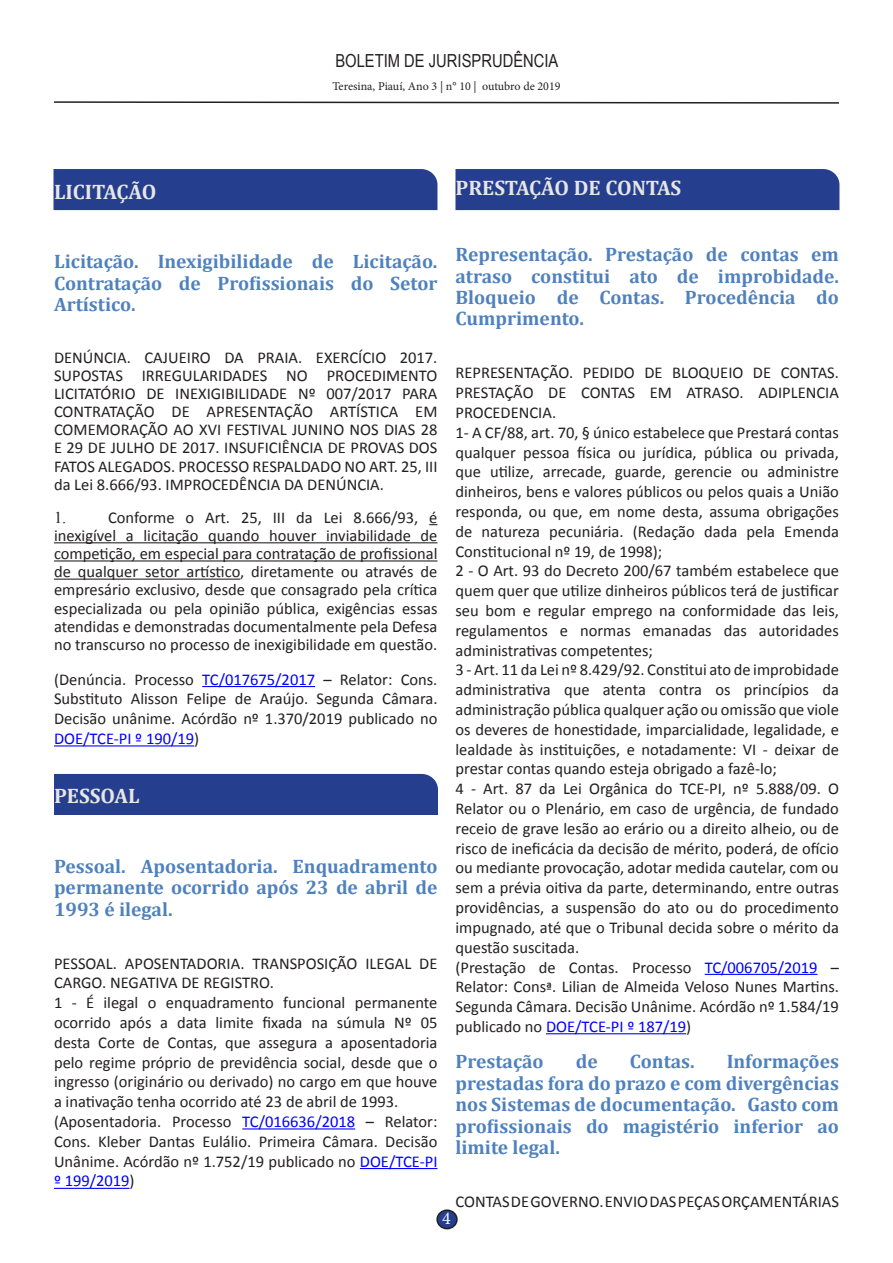
<style>
.page{position:relative;width:893px;height:1263px;background:#fff}
.page>*{position:absolute;margin:0;border:0;box-sizing:border-box;transform-origin:0 0}
.heading_1{font:700 21px "Cambria";letter-spacing:-.005em;color:#e5e5e5}
.heading_1-2{font:700 21px "Cambria";color:#e8e6e5}
.heading_2{font:700 19.5px/21.5px "Cambria";color:#4f81bd;text-align:justify}
.t1{font:18px "Arial Narrow";color:#231f20}
.t2{font:18px "Minion Pro";color:#fff}
.t3{font:16.5px/19.8px "Calibri";color:#231f20;text-align:justify}
.t4{font:16.5px "Times New Roman";color:#231f20}
.t5{font:12px "Minion Pro";letter-spacing:-.005em;color:#231f20}
.s1{color:#00f}
.s2{font-size:15px}
</style>
<div class="page">
<div style="left:437px;top:1210px;width:20px;height:18px;background:#253f8e;border-radius:50%"></div>
<div style="left:436px;top:1209px;width:22px;height:20px;border:2px solid #231f20;border-radius:50%"></div>
<svg style="left:54px;top:101px;width:785px;height:3px"></svg>
<div style="left:54px;top:169px;width:383px;height:41px;background:#253f8e"></div>
<div style="left:455px;top:169px;width:384px;height:41px;background:#253f8e"></div>
<div style="left:54px;top:774px;width:384px;height:41px;background:#253f8e"></div>
<hr style="left:54px;top:542px;width:383px;height:1px;background:#231f20">
<hr style="left:54px;top:560px;width:383px;height:1px;background:#231f20">
<hr style="left:54px;top:579px;width:186px;height:1px;background:#231f20">
<hr style="left:202px;top:686px;width:113px;height:1px;background:#00f">
<hr style="left:54px;top:745px;width:140px;height:1px;background:#00f">
<hr style="left:242px;top:1128px;width:113px;height:1px;background:#00f">
<hr style="left:360px;top:1168px;width:77px;height:1px;background:#00f">
<hr style="left:54px;top:1188px;width:76px;height:1px;background:#00f">
<hr style="left:705px;top:974px;width:113px;height:1px;background:#00f">
<hr style="left:546px;top:1033px;width:140px;height:1px;background:#00f">
<p class="heading_1-2" style="left:54px;top:177px;width:104px">LICITAÇÃO</p>
<p class="t1" style="left:335px;top:48px;width:225px">BOLETIM DE JURISPRUDÊNCIA</p>
<p class="t5" style="left:332px;top:78px;width:230px">Teresina, Piauí, Ano 3 | n° 10 | outubro de 2019</p>
<p class="heading_1" style="left:455px;top:173px;width:227px">PRESTAÇÃO DE CONTAS</p>
<p class="heading_2" style="left:54px;top:250px;width:385px">Licitação. Inexigibilidade de Licitação.<br>Contratação de Profissionais do Setor Artístico.</p>
<p class="t3" style="left:54px;top:348px;width:385px;line-height:18.1px">DENÚNCIA. CAJUEIRO DA PRAIA. EXERCÍCIO 2017.<br>SUPOSTAS IRREGULARIDADES NO PROCEDIMENTO LICITATÓRIO DE INEXIGIBILIDADE Nº 007/2017 PARA CONTRATAÇÃO DE APRESENTAÇÃO ARTÍSTICA EM COMEMORAÇÃO AO XVI FESTIVAL JUNINO NOS DIAS 28<br>E 29 DE JULHO DE 2017. INSUFICIÊNCIA DE PROVAS DOS FATOS ALEGADOS. PROCESSO RESPALDADO NO ART. 25, III da Lei 8.666/93. IMPROCEDÊNCIA DA DENÚNCIA.</p>
<p class="t4" style="left:54px;top:506px;width:14px">1.</p>
<p class="t3" style="left:54px;top:508px;width:385px;line-height:18.1px;text-indent:54px">Conforme o Art. 25, III da Lei 8.666/93, é inexigível a licitação quando houver inviabilidade de competição, em especial para contratação de profissional de qualquer setor artístico, diretamente ou através de empresário exclusivo, desde que consagrado pela crítica especializada ou pela opinião pública, exigências essas atendidas e demonstradas documentalmente pela Defesa no transcurso no processo de inexigibilidade em questão.</p>
<p class="t3" style="left:54px;top:669px;width:385px">(Denúncia. Processo <span class="s1">TC/017675/2017</span> – Relator: Cons.<br>Substituto Alisson Felipe de Araújo. Segunda Câmara.<br>Decisão unânime. Acórdão nº 1.370/2019 publicado no <span class="s1">DOE/TCE-PI º 190/19</span>)</p>
<p class="heading_1-2" style="left:54px;top:781px;width:87px">PESSOAL</p>
<p class="heading_2" style="left:54px;top:855px;width:385px">Pessoal. Aposentadoria. Enquadramento permanente ocorrido após 23 de abril de 1993 é ilegal.</p>
<p class="t3" style="left:54px;top:953px;width:385px">PESSOAL. APOSENTADORIA. TRANSPOSIÇÃO ILEGAL DE<br>CARGO. NEGATIVA DE REGISTRO.</p>
<p class="t3" style="left:54px;top:993px;width:385px">1 - É ilegal o enquadramento funcional permanente ocorrido após a data limite fixada na súmula Nº 05 desta Corte de Contas, que assegura a aposentadoria pelo regime próprio de previdência social, desde que o ingresso (originário ou derivado) no cargo em que houve a inativação tenha ocorrido até 23 de abril de 1993.</p>
<p class="t3" style="left:54px;top:1112px;width:385px">(Aposentadoria. Processo <span class="s1">TC/016636/2018</span> – Relator:<br>Cons. Kleber Dantas Eulálio. Primeira Câmara. Decisão Unânime. Acórdão nº 1.752/19 publicado no <span class="s1">DOE/TCE-PI º 199/2019</span>)</p>
<p class="heading_2" style="left:455px;top:243px;width:385px">Representação. Prestação de contas em atraso constitui ato de improbidade.<br>Bloqueio de Contas. Procedência do Cumprimento.</p>
<p class="t3" style="left:455px;top:363px;width:385px">REPRESENTAÇÃO. PEDIDO DE BLOQUEIO DE CONTAS.<br>PRESTAÇÃO DE CONTAS EM ATRASO. ADIPLENCIA PROCEDENCIA.</p>
<p class="t3" style="left:455px;top:422px;width:385px">1- A CF/88, art. 70, § único estabelece que Prestará contas qualquer pessoa física ou jurídica, pública ou privada, que utilize, arrecade, guarde, gerencie ou administre dinheiros, bens e valores públicos ou pelos quais a União responda, ou que, em nome desta, assuma obrigações de natureza pecuniária. (Redação dada pela Emenda Constitucional nº 19, de 1998);</p>
<p class="t3" style="left:455px;top:561px;width:385px">2 - O Art. 93 do Decreto 200/67 também estabelece que quem quer que utilize dinheiros públicos terá de justificar seu bom e regular emprego na conformidade das leis, regulamentos e normas emanadas das autoridades administrativas competentes;</p>
<p class="t3" style="left:455px;top:660px;width:385px">3 - Art. 11 da Lei nº 8.429/92. Constitui ato de improbidade administrativa que atenta contra os princípios da administração pública qualquer ação ou omissão que viole os deveres de honestidade, imparcialidade, legalidade, e lealdade às instituições, e notadamente: VI - deixar de prestar contas quando esteja obrigado a fazê-lo;</p>
<p class="t3" style="left:455px;top:779px;width:385px">4 - Art. 87 da Lei Orgânica do TCE-PI, nº 5.888/09. O Relator ou o Plenário, em caso de urgência, de fundado receio de grave lesão ao erário ou a direito alheio, ou de risco de ineficácia da decisão de mérito, poderá, de ofício ou mediante provocação, adotar medida cautelar, com ou sem a prévia oitiva da parte, determinando, entre outras providências, a suspensão do ato ou do procedimento impugnado, até que o Tribunal decida sobre o mérito da questão suscitada.</p>
<p class="t3" style="left:455px;top:957px;width:385px">(Prestação de Contas. Processo <span class="s1">TC/006705/2019</span> – Relator: Cons<span class="s2">ª</span>. Lilian de Almeida Veloso Nunes Martins.<br>Segunda Câmara. Decisão Unânime. Acórdão nº 1.584/19 publicado no <span class="s1">DOE/TCE-PI º 187/19</span>)</p>
<p class="heading_2" style="left:455px;top:1050px;width:90px">Prestação</p>
<p class="heading_2" style="left:576px;top:1050px;width:23px">de</p>
<p class="heading_2" style="left:630px;top:1050px;width:66px">Contas.</p>
<p class="heading_2" style="left:455px;top:1050px;width:385px;text-indent:271px">Informações prestadas fora do prazo e com divergências nos Sistemas de documentação. Gasto com profissionais do magistério inferior ao limite legal.</p>
<p class="t3" style="left:455px;top:1192px;width:385px">CONTAS DE GOVERNO. ENVIO DAS PEÇAS ORÇAMENTÁRIAS</p>
<p class="t2" style="left:442px;top:1206px;width:10px">4</p>
</div>
